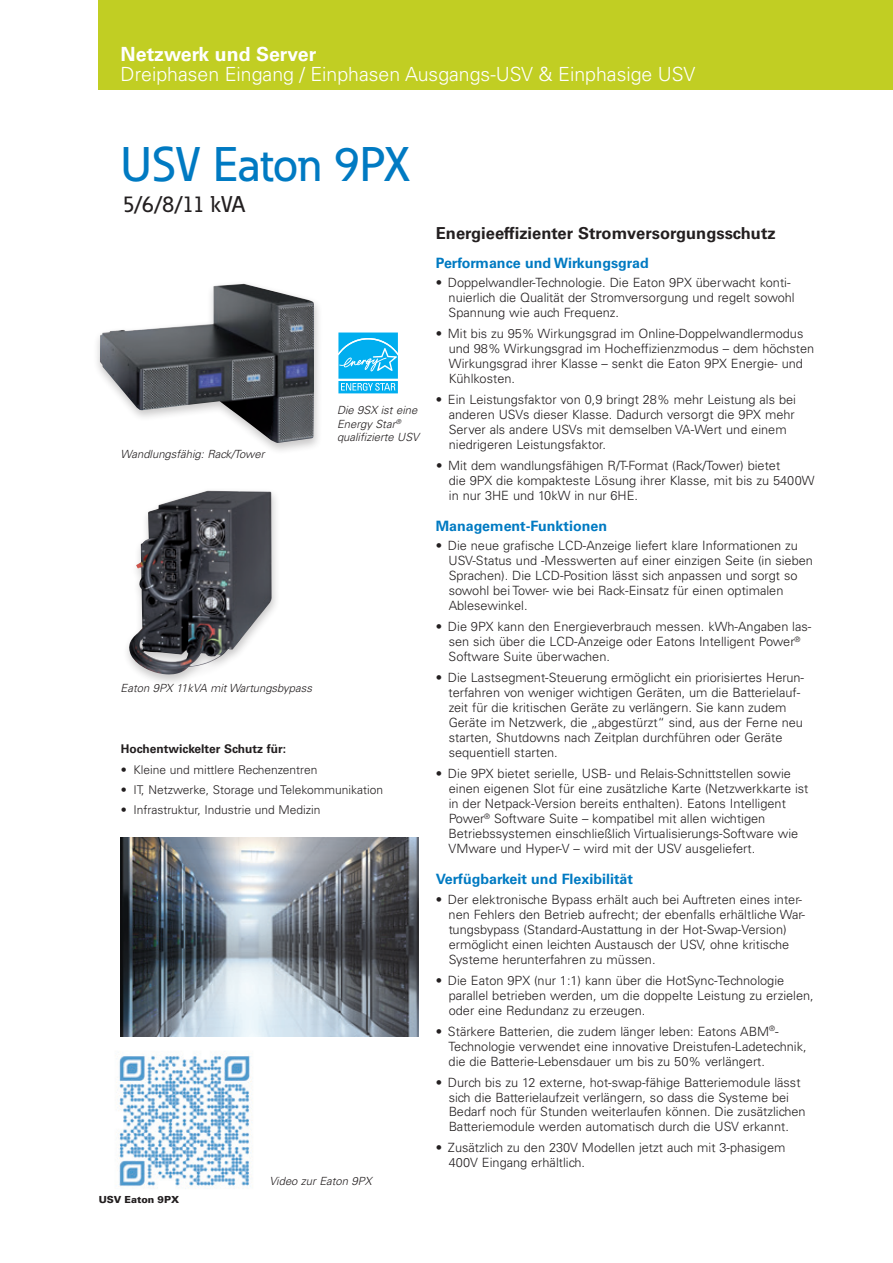
<style>
.page{position:relative;width:893px;height:1263px;background:#fff}
.page>*{position:absolute;margin:0;border:0;box-sizing:border-box;transform-origin:0 0}
.t1{font:500 48px "Eaton";letter-spacing:-.01em;color:#007ac2}
.t2{font:500 22.5px "Eaton";color:#231f20}
.t3{font:300 19.5px "Univers";color:#fff}
.t4{font:700 19.5px "Univers";color:#fff}
.t5{font:700 16.5px "Univers";color:#231f20}
.t6{font:700 14.25px "Univers";color:#007ac2}
.t7{font:300 12.75px/15px "Univers";color:#231f20}
.t8{font:300 12px "Univers";color:#231f20}
.t9{font:700 12px "Univers";color:#231f20}
.t10{font:italic 300 11.25px/13.8px "Univers";color:#231f20}
.t11{font:900 9.75px "Univers";color:#231f20}
</style>
<div class="page">
<div style="left:93px;top:280px;width:230px;height:175px;background:#231f20;opacity:.25"></div>
<img style="left:100px;top:284px;width:214px;height:159px">
<div style="left:122px;top:487px;width:159px;height:200px;background:#231f20;opacity:.25"></div>
<img style="left:128px;top:491px;width:144px;height:184px">
<img style="left:121px;top:838px;width:298px;height:198px">
<div style="left:99px;top:0;width:794px;height:89px;background:#c1ce23"></div>
<svg style="left:338px;top:332px;width:60px;height:62px;background:#33bef2"></svg>
<img style="left:116px;top:1051px;width:137px;height:138px">
<h3 class="t4" style="left:121px;top:43px;width:197px">Netzwerk und Server</h3>
<h3 class="t3" style="left:121px;top:62px;width:576px">Dreiphasen Eingang / Einphasen Ausgangs-USV &amp; Einphasige USV</h3>
<h1 class="t1" style="left:120px;top:135px;width:291px">USV Eaton 9PX</h1>
<h2 class="t2" style="left:123px;top:190px;width:124px">5/6/8/11 kVA</h2>
<p class="t10" style="left:121px;top:447px;width:145px">Wandlungsfähig: Rack/Tower</p>
<p class="t10" style="left:337px;top:403px;width:83px">Die 9SX ist eine<br>Energy Star<sup>® </sup>qualifizierte USV</p>
<p class="t10" style="left:121px;top:681px;width:193px">Eaton 9PX 11kVA mit Wartungsbypass</p>
<p class="t9" style="left:121px;top:742px;width:167px">Hochentwickelter Schutz für:</p>
<p class="t8" style="left:121px;top:762px;width:198px">• Kleine und mittlere Rechenzentren</p>
<p class="t8" style="left:121px;top:782px;width:264px">• IT, Netzwerke, Storage und Telekommunikation</p>
<p class="t8" style="left:121px;top:802px;width:201px">• Infrastruktur, Industrie und Medizin</p>
<p class="t11" style="left:99px;top:1194px;width:82px">USV Eaton 9PX</p>
<p class="t10" style="left:270px;top:1174px;width:103px">Video zur Eaton 9PX</p>
<p class="t5" style="left:436px;top:223px;width:341px">Energieeffizienter Stromversorgungsschutz</p>
<p class="t6" style="left:436px;top:255px;width:214px">Performance und Wirkungsgrad</p>
<p class="t7" style="left:449px;top:275px;width:348px;text-indent:-13px">• Doppelwandler-Technologie. Die Eaton 9PX überwacht konti&shy;nuierlich die Qualität der Stromversorgung und regelt sowohl<br>Spannung wie auch Frequenz.</p>
<p class="t7" style="left:449px;top:326px;width:367px;text-indent:-13px">• Mit bis zu 95% Wirkungsgrad im Online-Doppelwandlermodus und 98% Wirkungsgrad im Hocheffizienzmodus – dem höchsten Wirkungsgrad ihrer Klasse – senkt die Eaton 9PX Energie- und Kühlkosten.</p>
<p class="t7" style="left:449px;top:392px;width:349px;text-indent:-13px">• Ein Leistungsfaktor von 0,9 bringt 28% mehr Leistung als bei anderen USVs dieser Klasse. Dadurch versorgt die 9PX mehr Server als andere USVs mit demselben VA-Wert und einem niedrigeren Leistungsfaktor.</p>
<p class="t7" style="left:449px;top:458px;width:367px;text-indent:-13px">• Mit dem wandlungsfähigen R/T-Format (Rack/Tower) bietet<br>die 9PX die kompakteste Lösung ihrer Klasse, mit bis zu 5400W in nur 3HE und 10kW in nur 6HE.</p>
<p class="t6" style="left:436px;top:518px;width:173px">Management-Funktionen</p>
<p class="t7" style="left:449px;top:538px;width:366px;text-indent:-13px">• Die neue grafische LCD-Anzeige liefert klare Informationen zu USV-Status und -Messwerten auf einer einzigen Seite (in sieben Sprachen). Die LCD-Position lässt sich anpassen und sorgt so sowohl bei Tower- wie bei Rack-Einsatz für einen optimalen Ablesewinkel.</p>
<p class="t7" style="left:449px;top:619px;width:364px;text-indent:-13px">• Die 9PX kann den Energieverbrauch messen. kWh-Angaben las&shy;sen sich über die LCD-Anzeige oder Eatons Intelligent Power<sup>®<br></sup>Software Suite überwachen.</p>
<p class="t7" style="left:449px;top:670px;width:357px;text-indent:-13px">• Die Lastsegment-Steuerung ermöglicht ein priorisiertes Herun&shy;terfahren von weniger wichtigen Geräten, um die Batterielauf&shy;zeit für die kritischen Geräte zu verlängern. Sie kann zudem Geräte im Netzwerk, die „abgestürzt“ sind, aus der Ferne neu starten, Shutdowns nach Zeitplan durchführen oder Geräte sequentiell starten.</p>
<p class="t7" style="left:449px;top:766px;width:361px;text-indent:-13px">• Die 9PX bietet serielle, USB- und Relais-Schnittstellen sowie einen eigenen Slot für eine zusätzliche Karte (Netzwerkkarte ist in der Netpack-Version bereits enthalten). Eatons Intelligent Power<sup>®</sup> Software Suite – kompatibel mit allen wichtigen Betriebssystemen einschließlich Virtualisierungs-Software wie VMware und Hyper-V – wird mit der USV ausgeliefert.</p>
<p class="t6" style="left:436px;top:871px;width:199px">Verfügbarkeit und Flexibilität</p>
<p class="t7" style="left:449px;top:892px;width:358px;text-indent:-13px">• Der elektronische Bypass erhält auch bei Auftreten eines inter&shy;nen Fehlers den Betrieb aufrecht; der ebenfalls erhältliche War&shy;tungsbypass (Standard-Austattung in der Hot-Swap-Version) ermöglicht einen leichten Austausch der USV, ohne kritische Systeme herunterfahren zu müssen.</p>
<p class="t7" style="left:449px;top:972px;width:367px;text-indent:-13px">• Die Eaton 9PX (nur 1:1) kann über die HotSync-Technologie parallel betrieben werden, um die doppelte Leistung zu erzielen, oder eine Redundanz zu erzeugen.</p>
<p class="t7" style="left:449px;top:1023px;width:359px;text-indent:-13px">• Stärkere Batterien, die zudem länger leben: Eatons ABM<sup>®</sup>-<br>Technologie verwendet eine innovative Dreistufen-Ladetechnik, die die Batterie-Lebensdauer um bis zu 50% verlängert.</p>
<p class="t7" style="left:449px;top:1074px;width:359px;text-indent:-13px">• Durch bis zu 12 externe, hot-swap-fähige Batteriemodule lässt sich die Batterielaufzeit verlängern, so dass die Systeme bei Bedarf noch für Stunden weiterlaufen können. Die zusätzlichen Batteriemodule werden automatisch durch die USV erkannt.</p>
<p class="t7" style="left:449px;top:1140px;width:338px;text-indent:-13px">• Zusätzlich zu den 230V Modellen jetzt auch mit 3-phasigem<br>400V Eingang erhältlich.</p>
</div>
